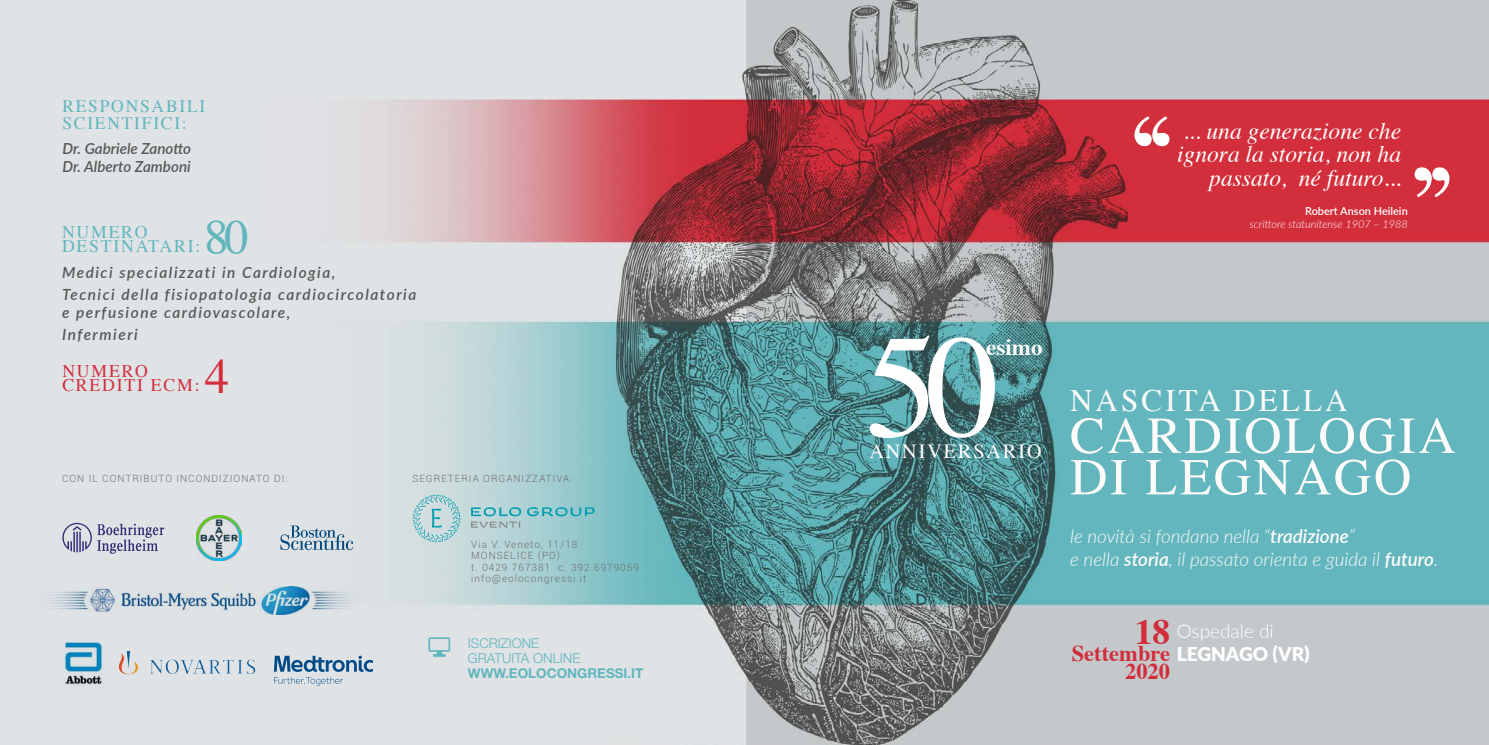
<style>
.page{position:relative;width:1489px;height:745px;background:#fff}
.page>*{position:absolute;margin:0;border:0;box-sizing:border-box;transform-origin:0 0}
.t1{font:147.25px "Times";color:#fff}
.t2{font:122.25px "Times";color:#fff}
.t3{font:51.75px/41.5px "Times";letter-spacing:.05em;color:#fcfbf9}
.t4{font:48.75px "Times";color:#61b6bd}
.t5{font:48.75px "Times";color:#d22d3b}
.t6{font:700 35.25px "Times";color:#d22d3b}
.t7{font:31.12px "Times";letter-spacing:.1em;color:#fcfbf9}
.t8{font:italic 23.5px/23.5px "Times";color:#fff;text-align:right}
.t9{font:700 23px "Times";color:#fff}
.t10{font:700 22.5px/17.6px "Times";color:#d22d3b;text-align:right}
.t11{font:20px "Times";letter-spacing:.1em;color:#fff}
.t12{font:900 19px "Lato";color:#fff}
.t13{font:300 19px "Lato";color:#fff}
.t14{font:italic 300 18.75px/22.5px "Lato";color:#fcfbf9}
.t15{font:17.75px/14.1px "Times";letter-spacing:.1em;color:#61b6bd}
.t16{font:17.75px/14.1px "Times";letter-spacing:.1em;color:#d22d3b}
.t17{font:17.5px/16.4px "Times";letter-spacing:.1em;color:#61b6bd}
.t18{font:italic 600 15.38px/22px "Lato";letter-spacing:.1em;color:#575756}
.t19{font:italic 600 15.12px/18.2px "Lato";color:#575756}
.t20{font:300 13.5px/15px "Helvetica Neue";color:#61b6bd}
.t21{font:700 13.5px "Helvetica Neue";color:#61b6bd}
.t22{font:italic 300 10.88px "Lato";color:#fff}
.t23{font:600 10.88px "Lato";color:#fff}
.t24{font:300 10px/11.4px "Roboto";letter-spacing:.1em;color:#706f6f}
.s1{font-weight:600}
</style>
<div class="page">
<img style="left:0;top:0;width:1488px;height:744px">
<svg style="left:428px;top:637px;width:22px;height:19px"></svg>
<svg style="left:412px;top:494px;width:49px;height:48px;background:#b2d3d7"></svg>
<svg style="left:527px;top:507px;width:67px;height:9px"></svg>
<svg style="left:471px;top:507px;width:50px;height:20px"></svg>
<img style="left:53px;top:632px;width:60px;height:60px">
<img style="left:197px;top:515px;width:44px;height:45px">
<div style="left:277px;top:499px;width:77px;height:77px;background:#dde1e4"></div>
<svg style="left:280px;top:525px;width:73px;height:24px"></svg>
<img style="left:35px;top:586px;width:326px;height:28px">
<svg style="left:62px;top:522px;width:102px;height:31px;background:#b7b8cb"></svg>
<svg style="left:274px;top:655px;width:99px;height:30px;background:#a2b9cc"></svg>
<img style="left:117px;top:649px;width:139px;height:26px">
<h3 class="t17" style="left:62px;top:97px;width:144px">RESPONSABILI<br>SCIENTIFICI:</h3>
<h3 class="t19" style="left:62px;top:139px;width:130px">Dr. Gabriele Zanotto<br>Dr. Alberto Zamboni</h3>
<h3 class="t4" style="left:204px;top:191px;width:46px">80</h3>
<h3 class="t15" style="left:62px;top:223px;width:140px">NUMERO<br>DESTINATARI:</h3>
<h3 class="t18" style="left:62px;top:260px;width:356px">Medici specializzati in Cardiologia,<br>Tecnici della fisiopatologia cardiocircolatoria</h3>
<h3 class="t18" style="left:62px;top:301px;width:230px">e perfusione cardiovascolare,<br>Infermieri</h3>
<h3 class="t16" style="left:62px;top:362px;width:139px">NUMERO<br>CREDITI ECM:</h3>
<h3 class="t5" style="left:205px;top:330px;width:26px">4</h3>
<p class="t24" style="left:62px;top:472px;width:227px">CON IL CONTRIBUTO INCONDIZIONATO DI:</p>
<p class="t24" style="left:412px;top:472px;width:162px">SEGRETERIA ORGANIZZATIVA:</p>
<p class="t24" style="left:471px;top:538px;width:169px">Via V. Veneto, 11/18<br>MONSELICE (PD)<br>t. 0429 767381 c. 392 6979059 info@eolocongressi.it</p>
<h3 class="t20" style="left:468px;top:634px;width:114px">ISCRIZIONE<br>GRATUITA ONLINE</h3>
<h3 class="t21" style="left:468px;top:664px;width:177px">WWW.EOLOCONGRESSI.IT</h3>
<h2 class="t2" style="left:1123px;top:43px;width:60px">‘‘</h2>
<h3 class="t8" style="left:1176px;top:117px;width:225px">... una generazione che ignora la storia, non ha passato, né futuro...</h3>
<p class="t23" style="left:1304px;top:203px;width:104px">Robert Anson Heilein</p>
<p class="t22" style="left:1249px;top:216px;width:160px">scrittore statunitense 1907 – 1988</p>
<h2 class="t2" style="left:1460px;top:270px;width:60px;rotate:-180deg">‘‘</h2>
<h1 class="t1" style="left:865px;top:249px;width:137px">50</h1>
<h3 class="t9" style="left:986px;top:324px;width:58px">esimo</h3>
<h3 class="t11" style="left:869px;top:432px;width:174px">ANNIVERSARIO</h3>
<h3 class="t7" style="left:1070px;top:371px;width:279px">NASCITA DELLA</h3>
<h3 class="t3" style="left:1070px;top:410px;width:387px">CARDIOLOGIA<br>DI LEGNAGO</h3>
<h3 class="t14" style="left:1070px;top:524px;width:370px">le novità si fondano nella “<span class="s1">tradizione</span>”<br>e nella <span class="s1">storia</span>, il passato orienta e guida il <span class="s1">futuro</span>.</h3>
<h3 class="t6" style="left:1134px;top:597px;width:37px">18</h3>
<h3 class="t10" style="left:1071px;top:642px;width:100px">Settembre<br>2020</h3>
<h3 class="t13" style="left:1176px;top:617px;width:99px">Ospedale di</h3>
<h3 class="t12" style="left:1176px;top:639px;width:134px">LEGNAGO (VR)</h3>
</div>
